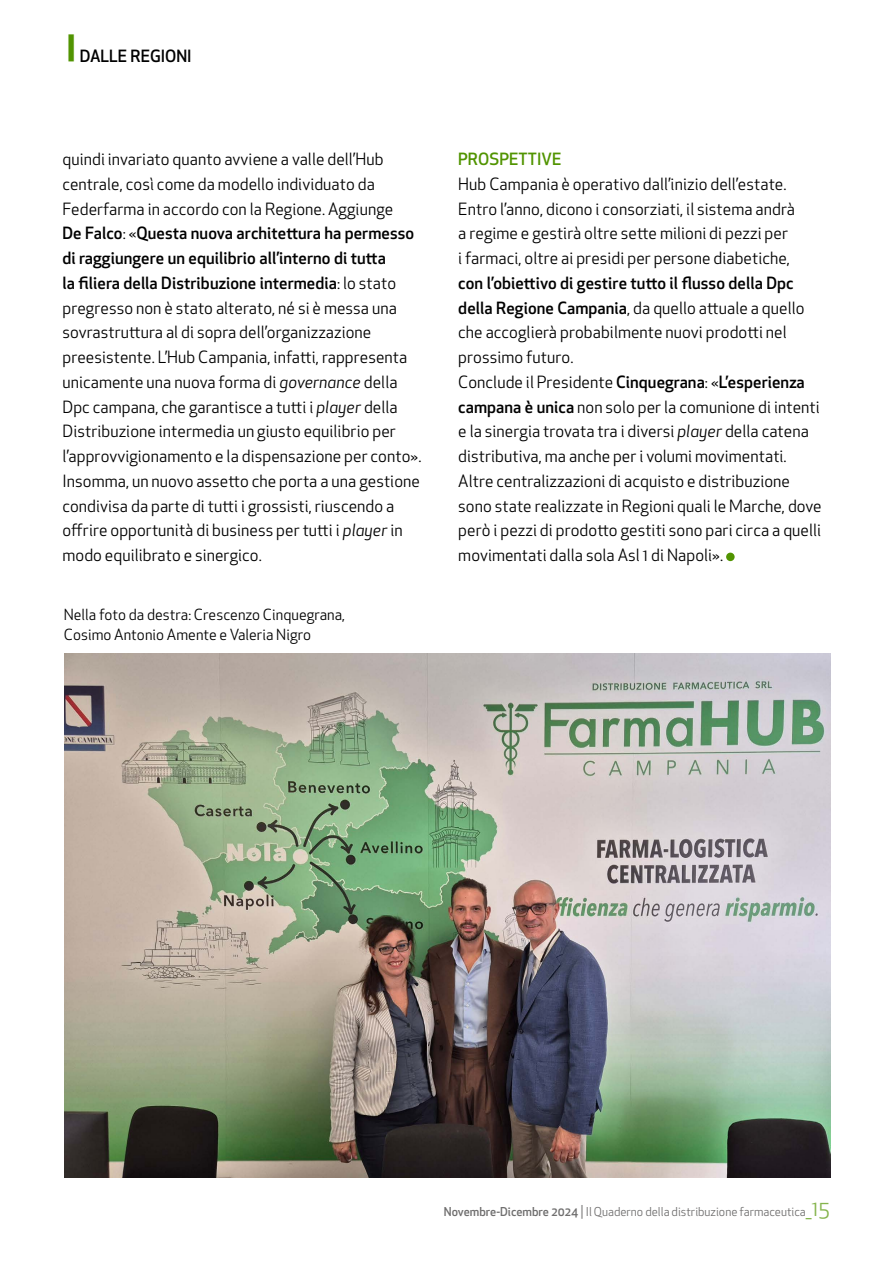
<style>
.page{position:relative;width:893px;height:1263px;background:#fff}
.page>*{position:absolute;margin:0;border:0;box-sizing:border-box;transform-origin:0 0}
.t1{font:16.5px/24.8px "Apex New";letter-spacing:.005em;color:#000}
.t2{font:500 16.5px "Apex New";color:#000}
.t3{font:500 16.5px "Apex New";letter-spacing:.005em;color:#519401}
.t4{font:15px/19.5px "Apex New";letter-spacing:.005em;color:#000}
.t5{font:12px "Apex New";color:#706f6f}
.s1{font-weight:500}
.s2{font-style:italic}
.s3{font-size:13.5px}
.s4{font-size:21px;color:#85b44d}
</style>
<div class="page">
<div style="left:726px;top:553px;width:9px;height:8px;background:#519401;border-radius:50%"></div>
<img style="left:65px;top:654px;width:765px;height:524px">
<p class="t2" style="left:68px;top:44px;width:126px"><sup>|</sup> DALLE REGIONI</p>
<p class="t1" style="left:62px;top:147px;width:360px">quindi invariato quanto avviene a valle dell’Hub centrale, così come da modello individuato da Federfarma in accordo con la Regione. Aggiunge<br><span class="s1">De Falco</span>: «<span class="s1">Questa nuova architettura ha permesso di raggiungere un equilibrio all’interno di tutta<br>la filiera della Distribuzione intermedia</span>: lo stato pregresso non è stato alterato, né si è messa una sovrastruttura al di sopra dell’organizzazione preesistente. L’Hub Campania, infatti, rappresenta unicamente una nuova forma di <span class="s2">governance</span> della Dpc campana, che garantisce a tutti i <span class="s2">player</span> della Distribuzione intermedia un giusto equilibrio per l’approvvigionamento e la dispensazione per conto».<br>Insomma, un nuovo assetto che porta a una gestione condivisa da parte di tutti i grossisti, riuscendo a offrire opportunità di business per tutti i <span class="s2">player</span> in modo equilibrato e sinergico.</p>
<p class="t3" style="left:458px;top:148px;width:105px">PROSPETTIVE</p>
<p class="t1" style="left:458px;top:171px;width:338px">Hub Campania è operativo dall’inizio dell’estate.<br>Entro l’anno, dicono i consorziati, il sistema andrà a regime e gestirà oltre sette milioni di pezzi per i farmaci, oltre ai presidi per persone diabetiche,</p>
<p class="t1" style="left:458px;top:270px;width:365px"><span class="s1">con l’obiettivo di gestire tutto il flusso della Dpc della Regione Campania</span>, da quello attuale a quello che accoglierà probabilmente nuovi prodotti nel prossimo futuro.<br>Conclude il Presidente <span class="s1">Cinquegrana</span>: «<span class="s1">L’esperienza campana è unica</span> non solo per la comunione di intenti e la sinergia trovata tra i diversi <span class="s2">player</span> della catena distributiva, ma anche per i volumi movimentati.<br>Altre centralizzazioni di acquisto e distribuzione sono state realizzate in Regioni quali le Marche, dove però i pezzi di prodotto gestiti sono pari circa a quelli movimentati dalla sola Asl 1 di Napoli».</p>
<p class="t4" style="left:64px;top:605px;width:283px">Nella foto da destra: Crescenzo Cinquegrana,<br>Cosimo Antonio Amente e Valeria Nigro</p>
<p class="t5" style="left:444px;top:1204px;width:387px"><span class="s1">Novembre-Dicembre 2024</span> <span class="s3">|</span> Il Quaderno della distribuzione farmaceutica<span class="s4">_15</span></p>
</div>
